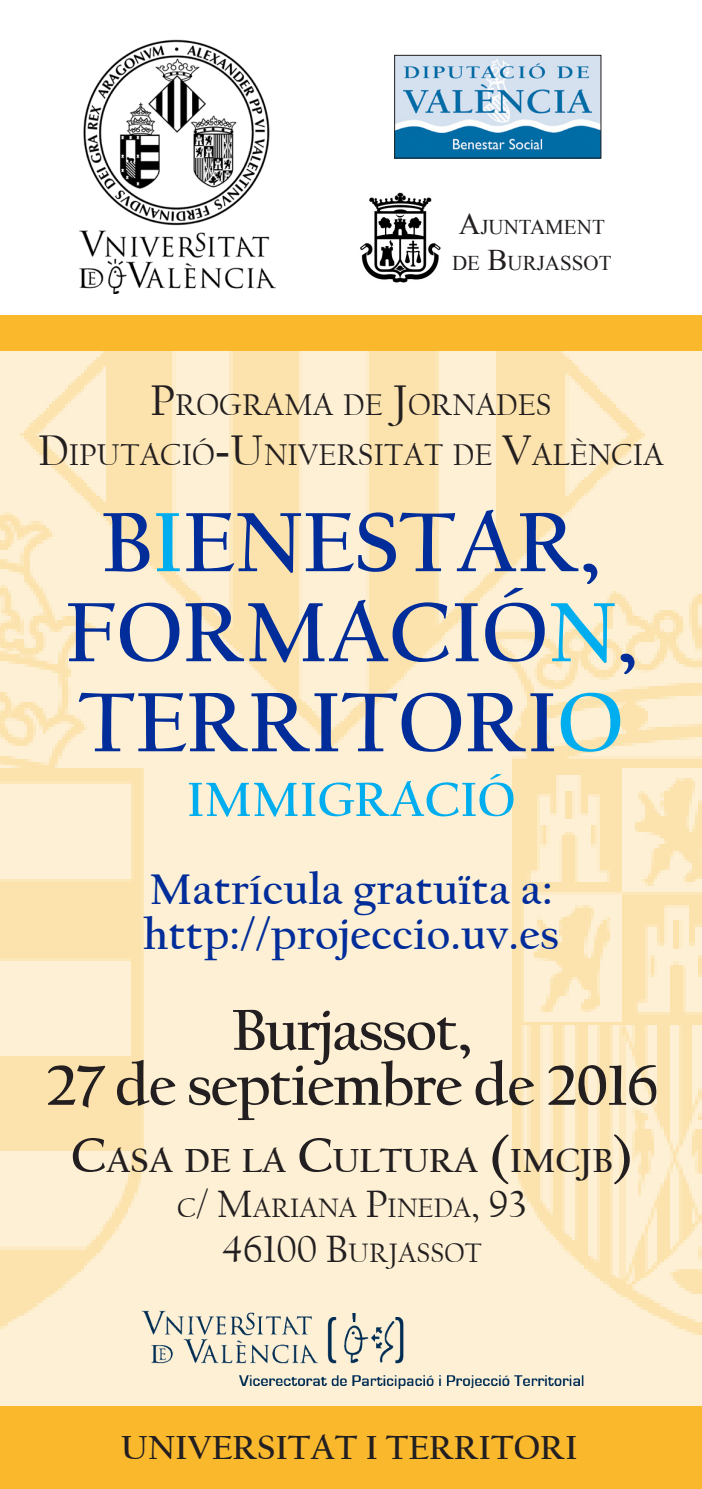
<style>
.page{position:relative;width:702px;height:1489px;background:#fff}
.page>*{position:absolute;margin:0;border:0;box-sizing:border-box;transform-origin:0 0}
.t1{font:700 87.5px "Californian FB";color:#012d9a}
.t2{font:700 60px "Californian FB";letter-spacing:-.02em;color:#231f20}
.t3{font:700 50px "Californian FB";color:#00aeef}
.t4{font:700 45px "Californian FB";letter-spacing:.01em;color:#012d9a}
.t5{font:700 35px "Californian FB";color:#231f20}
.t6{font:700 35px "Californian FB";color:#231f20}
.t7{font:31.5px "Californian FB";color:#231f20}
.t8{font:28px "Californian FB";color:#231f20}
.t9{font:21px/36px "Times New Roman";color:#231f20;text-align:center}
.s1{font-size:30px}
.s2{font-size:45px}
.s3{font-family:"Times New Roman";font-size:45px}
.s4{color:#00aeef}
.s5{font-size:50px}
.s6{font-size:40px}
</style>
<div class="page">
<img style="left:0;top:350px;width:702px;height:1056px">
<div style="left:0;top:1406px;width:702px;height:82px;background:#fab92d"></div>
<div style="left:0;top:315px;width:702px;height:35px;background:#fab92d"></div>
<img style="left:80px;top:39px;width:195px;height:255px">
<img style="left:396px;top:57px;width:203px;height:99px">
<div style="left:394px;top:55px;width:207px;height:103px;border:1px solid #231f20"></div>
<img style="left:360px;top:193px;width:81px;height:90px">
<img style="left:88px;top:1285px;width:528px;height:104px">
<p class="t9" style="left:452px;top:209px;width:161px"><span class="s1">A</span>JUNTAMENT<br>DE <span class="s1">B</span>URJASSOT</p>
<p class="t7" style="left:150px;top:387px;width:403px"><span class="s2">P</span>ROGRAMA DE <span class="s2">J</span>ORNADES</p>
<p class="t7" style="left:38px;top:437px;width:627px"><span class="s2">D</span>IPUTACIÓ<span class="s3">-</span><span class="s2">U</span>NIVERSITAT DE <span class="s2">V</span>ALÈNCIA</p>
<p class="t1" style="left:102px;top:493px;width:499px">B<span class="s4">I</span>ENESTAR,</p>
<p class="t1" style="left:65px;top:583px;width:573px">FORMACIÓ<span class="s4">N</span>,</p>
<p class="t1" style="left:78px;top:673px;width:546px">TERRITORI<span class="s4">O</span></p>
<p class="t3" style="left:187px;top:771px;width:330px">IMMIGRACIÓ</p>
<p class="t4" style="left:149px;top:864px;width:404px">Matrícula gratuïta a:</p>
<p class="t4" style="left:143px;top:909px;width:417px">http://projeccio.uv.es</p>
<p class="t2" style="left:232px;top:996px;width:241px">Burjassot,</p>
<p class="t2" style="left:45px;top:1051px;width:614px">27 de septiembre de 2016</p>
<p class="t5" style="left:71px;top:1140px;width:563px"><span class="s5">C</span>ASA DE LA <span class="s5">C</span>ULTURA <span class="s5">(</span>IMCJB<span class="s5">)</span></p>
<p class="t8" style="left:177px;top:1191px;width:351px">C<span class="s6">/ M</span>ARIANA <span class="s6">P</span>INEDA<span class="s6">, 93</span></p>
<p class="t8" style="left:222px;top:1236px;width:262px"><span class="s6">46100 B</span>URJASSOT</p>
<p class="t6" style="left:121px;top:1427px;width:458px">UNIVERSITAT I TERRITORI</p>
</div>
